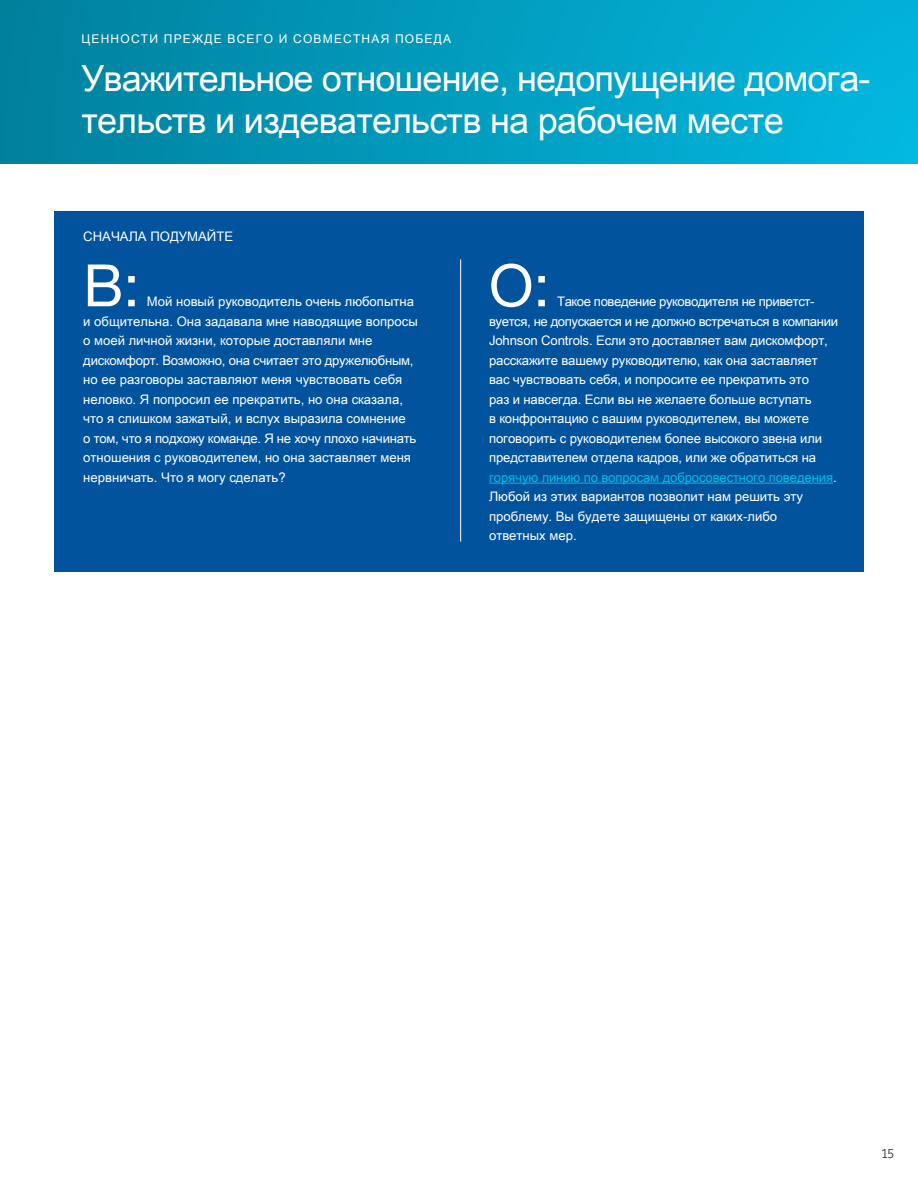
<style>
.page{position:relative;width:918px;height:1188px;background:#fff}
.page>*{position:absolute;margin:0;border:0;box-sizing:border-box;transform-origin:0 0}
.Q___A{font:58.5px "Helvetica Neue";color:#fff}
.Section_Headline{font:36px/42px "Arial Unicode MS";letter-spacing:-.025em;color:#fff}
.t1{font:13.5px "Maurea Light Lf";color:#231f20}
.Q___A-2{font:13.2px/19.5px "Arial Unicode MS";letter-spacing:-.01em;color:#fff}
.Section_Subhead{font:13.2px "Arial Unicode MS";color:#fff}
.Section_Descriptor{font:12px "Arial Unicode MS";letter-spacing:.1em;color:#fff}
.s1{color:#02bce5}
</style>
<div class="page">
<div style="left:54px;top:211px;width:810px;height:361px;background:#01539e"></div>
<div style="left:0;top:0;width:918px;height:163px;background:linear-gradient(to right,#01819d,#02b6de)"></div>
<hr style="left:489px;top:483px;width:344px;height:1px;background:#02bce5">
<hr style="left:460px;top:259px;width:1px;height:283px;background:#fff">
<p class="Section_Descriptor" style="left:82px;top:30px;width:371px">ЦЕННОСТИ ПРЕЖДЕ ВСЕГО И СОВМЕСТНАЯ ПОБЕДА</p>
<p class="Section_Headline" style="left:82px;top:57px;width:790px">Уважительное отношение, недопущение домога&shy;тельств и издевательств на рабочем месте</p>
<p class="Section_Subhead" style="left:83px;top:227px;width:151px">СНАЧАЛА ПОДУМАЙТЕ</p>
<p class="Q___A" style="left:83px;top:243px;width:58px">В:</p>
<p class="Q___A-2" style="left:83px;top:292px;width:336px;text-indent:64px">Мой новый руководитель очень любопытна и общительна. Она задавала мне наводящие вопросы о моей личной жизни, которые доставляли мне дискомфорт. Возможно, она считает это дружелюбным, но ее разговоры заставляют меня чувствовать себя неловко. Я попросил ее прекратить, но она сказала, что я слишком зажатый, и вслух выразила сомнение<br>о том, что я подхожу команде. Я не хочу плохо начинать отношения с руководителем, но она заставляет меня нервничать. Что я могу сделать?</p>
<p class="Q___A" style="left:489px;top:243px;width:62px">О:</p>
<p class="Q___A-2" style="left:489px;top:292px;width:350px;text-indent:68px">Такое поведение руководителя не приветст&shy;вуется, не допускается и не должно встречаться в компании Johnson Controls. Если это доставляет вам дискомфорт, расскажите вашему руководителю, как она заставляет вас чувствовать себя, и попросите ее прекратить это<br>раз и навсегда. Если вы не желаете больше вступать<br>в конфронтацию с вашим руководителем, вы можете поговорить с руководителем более высокого звена или представителем отдела кадров, или же обратиться на <span class="s1">горячую линию по вопросам добросовестного поведения</span>.<br>Любой из этих вариантов позволит нам решить эту проблему. Вы будете защищены от каких-либо<br>ответных мер.</p>
<p class="t1" style="left:881px;top:1145px;width:14px">15</p>
</div>
